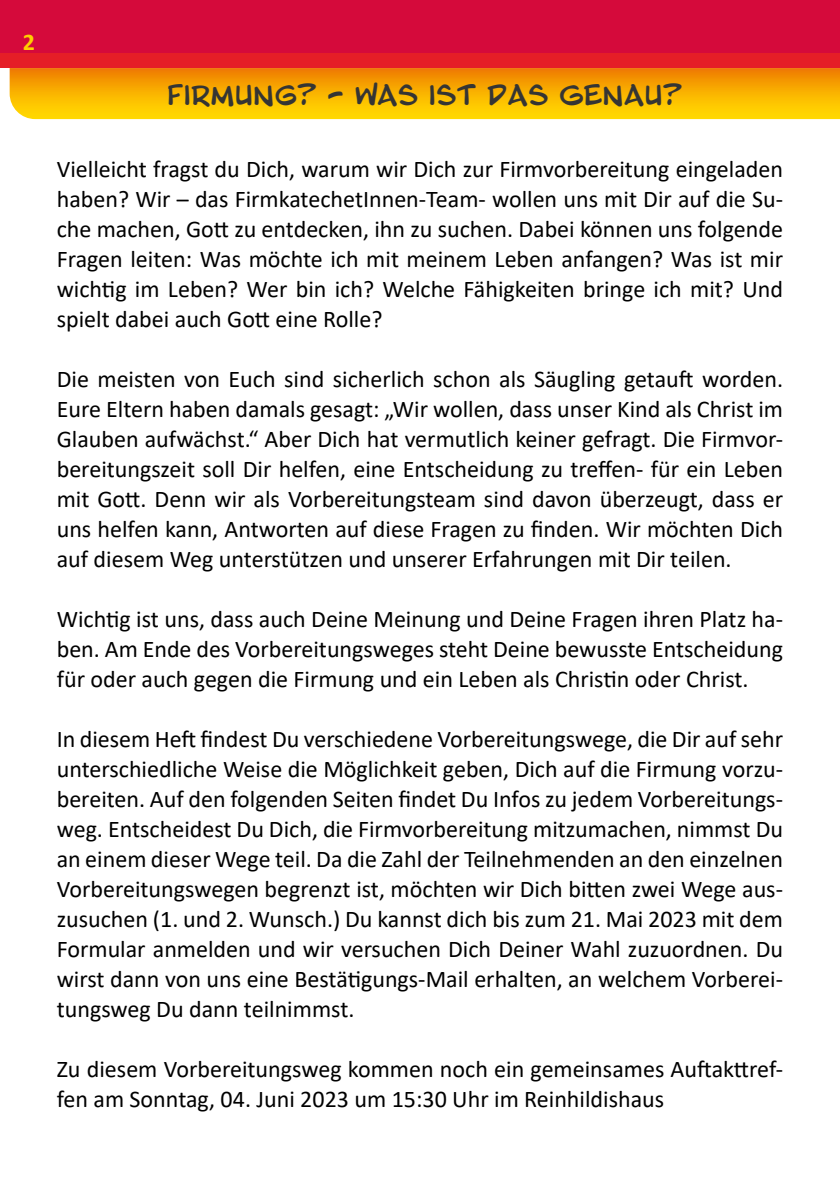
<style>
.page{position:relative;width:840px;height:1191px;background:#fff}
.page>*{position:absolute;margin:0;border:0;box-sizing:border-box;transform-origin:0 0}
.t1{font:24px/30px "Calibri";color:#000;text-align:justify}
.t2{font:24px "Blambot Pro BB";color:#353534}
.t3{font:700 24px "Calibri";color:#fecf00}
</style>
<div class="page">
<svg style="left:10px;top:68px;width:829px;height:51px;background:#f8af01"></svg>
<div style="left:0;top:0;width:839px;height:68px;background:#d50a3b"></div>
<div style="left:0;top:54px;width:839px;height:14px;background:#e51e27"></div>
<p class="t3" style="left:23px;top:25px;width:14px">2</p>
<p class="t2" style="left:167px;top:81px;width:515px">FIRMUNG? - WAS IST DAS GENAU?</p>
<p class="t1" style="left:57px;top:153px;width:727px">Vielleicht fragst du Dich, warum wir Dich zur Firmvorbereitung eingeladen haben? Wir – das FirmkatechetInnen-Team- wollen uns mit Dir auf die Su&shy;che machen, Gott zu entdecken, ihn zu suchen. Dabei können uns folgende Fragen leiten: Was möchte ich mit meinem Leben anfangen? Was ist mir wichtig im Leben? Wer bin ich? Welche Fähigkeiten bringe ich mit? Und spielt dabei auch Gott eine Rolle?</p>
<p class="t1" style="left:57px;top:363px;width:727px">Die meisten von Euch sind sicherlich schon als Säugling getauft worden.<br>Eure Eltern haben damals gesagt: „Wir wollen, dass unser Kind als Christ im Glauben aufwächst.“ Aber Dich hat vermutlich keiner gefragt. Die Firmvor&shy;bereitungszeit soll Dir helfen, eine Entscheidung zu treffen- für ein Leben mit Gott. Denn wir als Vorbereitungsteam sind davon überzeugt, dass er uns helfen kann, Antworten auf diese Fragen zu finden. Wir möchten Dich auf diesem Weg unterstützen und unserer Erfahrungen mit Dir teilen.</p>
<p class="t1" style="left:57px;top:603px;width:727px">Wichtig ist uns, dass auch Deine Meinung und Deine Fragen ihren Platz ha&shy;ben. Am Ende des Vorbereitungsweges steht Deine bewusste Entscheidung für oder auch gegen die Firmung und ein Leben als Christin oder Christ.</p>
<p class="t1" style="left:57px;top:723px;width:727px">In diesem Heft findest Du verschiedene Vorbereitungswege, die Dir auf sehr unterschiedliche Weise die Möglichkeit geben, Dich auf die Firmung vorzu&shy;bereiten. Auf den folgenden Seiten findet Du Infos zu jedem Vorbereitungs&shy;weg. Entscheidest Du Dich, die Firmvorbereitung mitzumachen, nimmst Du an einem dieser Wege teil. Da die Zahl der Teilnehmenden an den einzelnen Vorbereitungswegen begrenzt ist, möchten wir Dich bitten zwei Wege aus&shy;zusuchen (1. und 2. Wunsch.) Du kannst dich bis zum 21. Mai 2023 mit dem Formular anmelden und wir versuchen Dich Deiner Wahl zuzuordnen. Du wirst dann von uns eine Bestätigungs-Mail erhalten, an welchem Vorberei&shy;tungsweg Du dann teilnimmst.</p>
<p class="t1" style="left:57px;top:1053px;width:727px">Zu diesem Vorbereitungsweg kommen noch ein gemeinsames Auftakttref&shy;fen am Sonntag, 04. Juni 2023 um 15:30 Uhr im Reinhildishaus</p>
</div>
